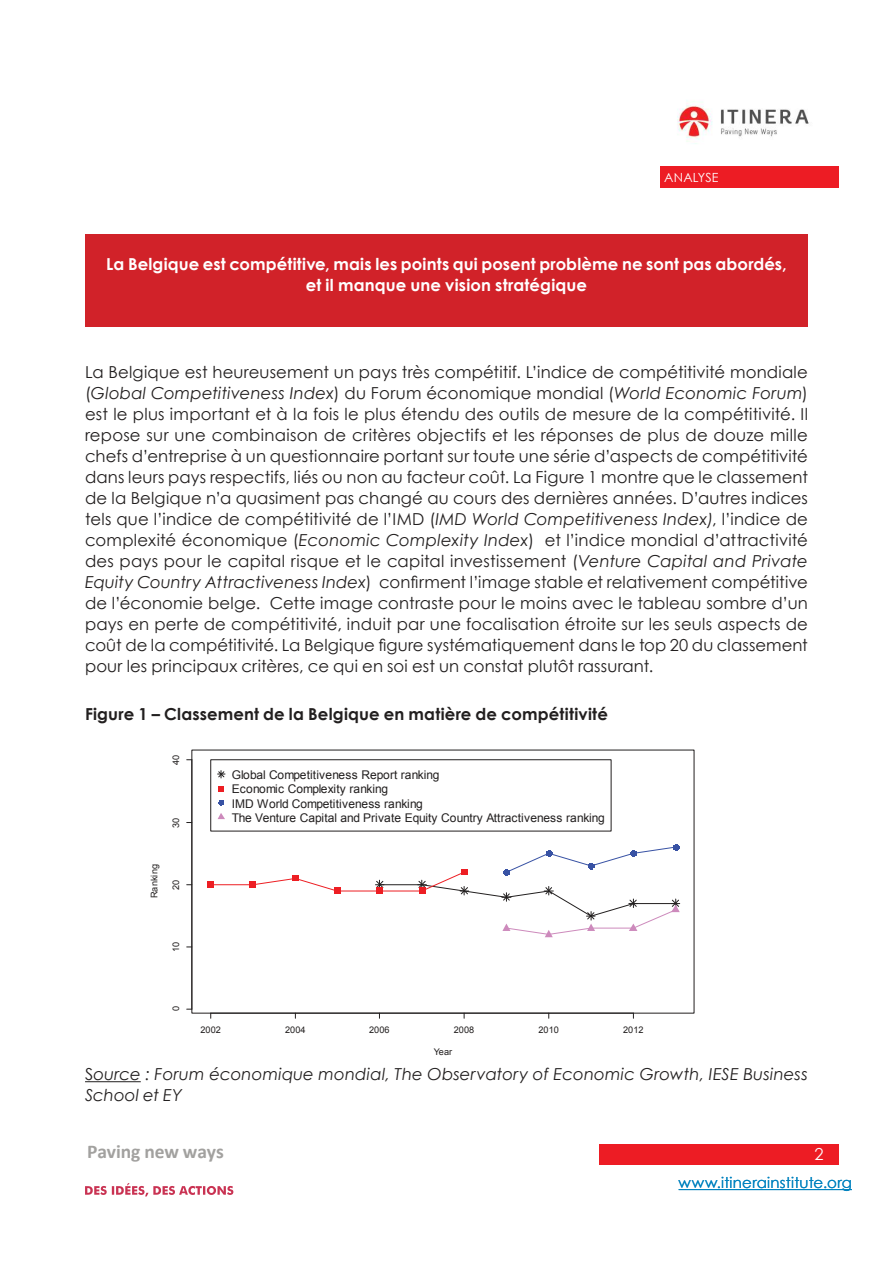
<style>
.page{position:relative;width:893px;height:1263px;background:#fff}
.page>*{position:absolute;margin:0;border:0;box-sizing:border-box;transform-origin:0 0}
.t1{font:700 19.5px "Calibri";letter-spacing:-.005em;color:#a2a19f}
.t2{font:16.5px/21px "Century Gothic";letter-spacing:.005em;color:#221f1f;text-align:justify}
.t3{font:700 16.5px/21px "Century Gothic";letter-spacing:.005em;color:#fff;text-align:center}
.t4{font:italic 16.5px/21px "Century Gothic";letter-spacing:.005em;color:#221f1f}
.t5{font:700 16.5px "Century Gothic";letter-spacing:.01em;color:#221f1f}
.t6{font:16.5px "Century Gothic";color:#fff}
.t7{font:15px "Century Gothic";letter-spacing:.015em;color:#0082bf}
.t8{font:12.6px "Century Gothic";letter-spacing:.015em;color:#fff}
.t9{font:12px/14.2px "Arial";letter-spacing:.005em;color:#221f1f}
.t10{font:9.15px "Arial";letter-spacing:.005em;color:#221f1f}
.s1{font-style:italic}
.s2{font-style:normal}
</style>
<div class="page">
<div style="left:599px;top:1144px;width:240px;height:21px;background:#ed1c24"></div>
<img style="left:677px;top:100px;width:132px;height:44px">
<hr style="left:679px;top:1189px;width:173px;height:1px;background:#0082bf">
<div style="left:660px;top:166px;width:179px;height:22px;background:#ed1c24"></div>
<svg style="left:85px;top:1183px;width:148px;height:13px"></svg>
<div style="left:85px;top:234px;width:723px;height:92px;background:#d12229"></div>
<hr style="left:211px;top:1013px;width:422px;height:1px;background:#221f1f">
<div style="left:207px;top:881px;width:7px;height:6px;background:#ed1e23"></div>
<svg style="left:210px;top:844px;width:470px;height:93px"></svg>
<div style="left:210px;top:759px;width:401px;height:72px;border:1px solid #221f1f"></div>
<svg style="left:218px;top:770px;width:7px;height:8px"></svg>
<svg style="left:219px;top:786px;width:5px;height:5px"></svg>
<svg style="left:219px;top:800px;width:5px;height:6px"></svg>
<svg style="left:218px;top:813px;width:7px;height:6px"></svg>
<hr style="left:85px;top:1081px;width:56px;height:1px;background:#221f1f">
<p class="t8" style="left:664px;top:172px;width:56px">ANALYSE</p>
<p class="t3" style="left:106px;top:254px;width:682px">La Belgique est compétitive, mais les points qui posent problème ne sont pas abordés, et il manque une vision stratégique</p>
<p class="t2" style="left:85px;top:363px;width:724px">La Belgique est heureusement un pays très compétitif. L’indice de compétitivité mondiale (<span class="s1">Global Competitiveness Index</span>) du Forum économique mondial (<span class="s1">World Economic Forum</span>) est le plus important et à la fois le plus étendu des outils de mesure de la compétitivité. Il repose sur une combinaison de critères objectifs et les réponses de plus de douze mille chefs d’entreprise à un questionnaire portant sur toute une série d’aspects de compétitivité dans leurs pays respectifs, liés ou non au facteur coût. La Figure 1 montre que le classement de la Belgique n’a quasiment pas changé au cours des dernières années. D’autres indices tels que l’indice de compétitivité de l’IMD (<span class="s1">IMD World Competitiveness Index)</span>, l’indice de complexité économique (<span class="s1">Economic Complexity Index</span>) et l’indice mondial d’attractivité des pays pour le capital risque et le capital investissement (<span class="s1">Venture Capital and Private Equity Country Attractiveness Index</span>) confirment l’image stable et relativement compétitive de l’économie belge. Cette image contraste pour le moins avec le tableau sombre d’un pays en perte de compétitivité, induit par une focalisation étroite sur les seuls aspects de coût de la compétitivité. La Belgique figure systématiquement dans le top 20 du classement pour les principaux critères, ce qui en soi est un constat plutôt rassurant.</p>
<p class="t5" style="left:85px;top:707px;width:524px">Figure 1 – Classement de la Belgique en matière de compétitivité</p>
<p class="t10" style="left:173px;top:765px;width:12px;rotate:-90deg">40</p>
<p class="t10" style="left:173px;top:828px;width:12px;rotate:-90deg">30</p>
<p class="t10" style="left:151px;top:898px;width:36px;rotate:-90deg">Ranking</p>
<p class="t10" style="left:173px;top:890px;width:12px;rotate:-90deg">20</p>
<p class="t10" style="left:173px;top:952px;width:12px;rotate:-90deg">10</p>
<p class="t9" style="left:232px;top:769px;width:374px">Global Competitiveness Report ranking<br>Economic Complexity ranking<br>IMD World Competitiveness ranking<br>The Venture Capital and Private Equity Country Attractiveness ranking</p>
<p class="t10" style="left:173px;top:1011px;width:7px;rotate:-90deg">0</p>
<p class="t10" style="left:200px;top:1026px;width:22px">2002</p>
<p class="t10" style="left:285px;top:1026px;width:22px">2004</p>
<p class="t10" style="left:369px;top:1026px;width:22px">2006</p>
<p class="t10" style="left:454px;top:1026px;width:22px">2008</p>
<p class="t10" style="left:538px;top:1026px;width:22px">2010</p>
<p class="t10" style="left:623px;top:1026px;width:22px">2012</p>
<p class="t10" style="left:434px;top:1049px;width:20px">Year</p>
<p class="t4" style="left:85px;top:1065px;width:724px"><span class="s2">S</span>ource : Forum économique mondial, The Observatory of Economic Growth, IESE Business<br>School et EY</p>
<p class="t1" style="left:87px;top:1145px;width:138px">Paving new ways</p>
<p class="t6" style="left:814px;top:1147px;width:11px">2</p>
<p class="t7" style="left:679px;top:1176px;width:175px">www.itinerainstitute.org</p>
</div>
